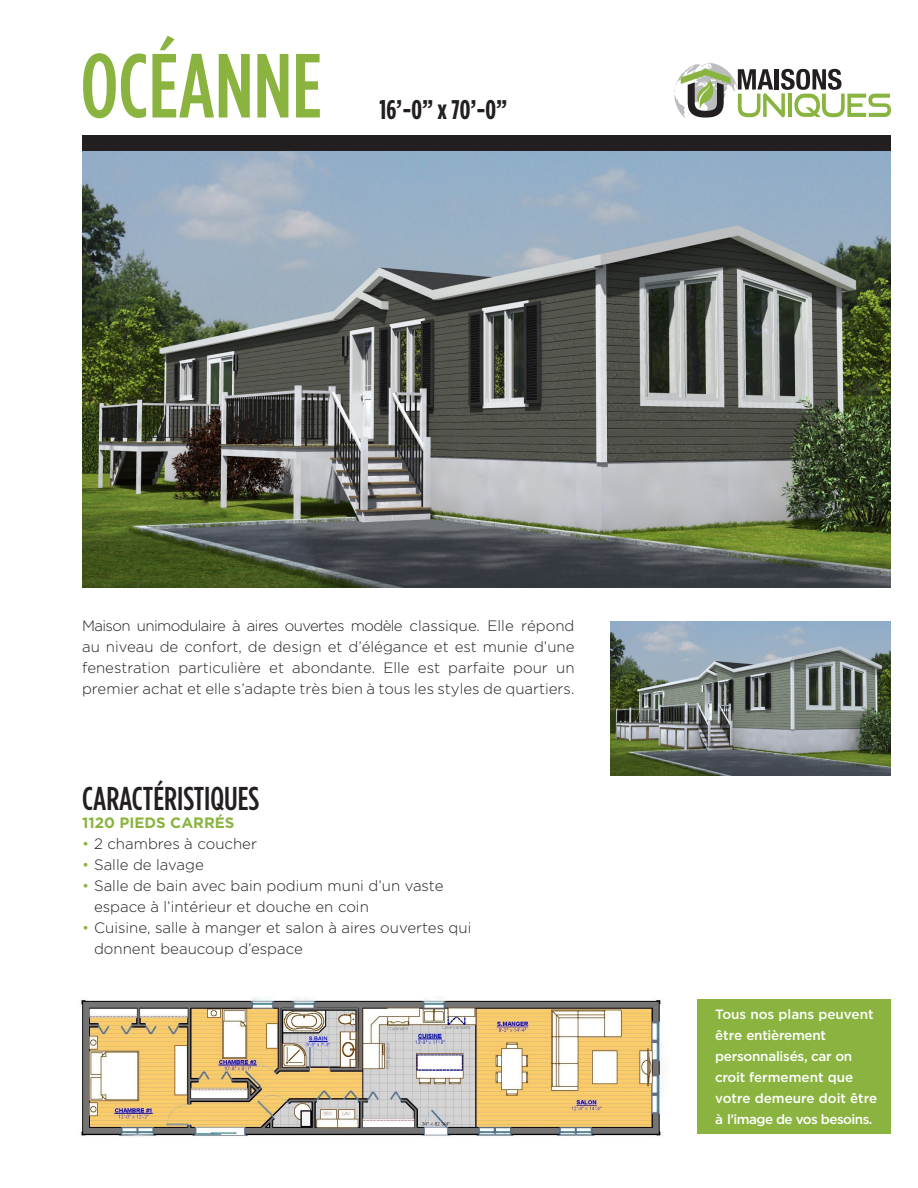
<style>
.page{position:relative;width:918px;height:1188px;background:#fff}
.page>*{position:absolute;margin:0;border:0;box-sizing:border-box;transform-origin:0 0}
.MODELE_MAISON{font:500 90.75px "Gotham Condensed";color:#8ab43f}
.CARACTÉRISTIQUE{font:500 33px "Gotham Condensed";color:#231f20}
.DIMENSIONS{font:700 27px "Gotham Condensed";color:#231f20}
.DESCRIPTION{font:300 15px/21px "Gotham";color:#231f20;text-align:justify}
.SUPERFICIE{font:700 15px "Gotham";color:#8ab43f}
.txt_encadré{font:500 13.5px/21px "Gotham";letter-spacing:-.02em;color:#fff}
.s1{color:#8ab43f}
</style>
<div class="page">
<div style="left:82px;top:135px;width:809px;height:16px;background:#231f20"></div>
<svg style="left:674px;top:63px;width:217px;height:56px"></svg>
<img style="left:80px;top:997px;width:582px;height:140px">
<img style="left:611px;top:622px;width:280px;height:153px">
<img style="left:82px;top:151px;width:809px;height:437px">
<div style="left:698px;top:999px;width:193px;height:135px;background:#8ab43f"></div>
<p class="MODELE_MAISON" style="left:81px;top:36px;width:243px">OCÉANNE</p>
<p class="DIMENSIONS" style="left:380px;top:94px;width:129px">16’-0” x 70’-0”</p>
<p class="DESCRIPTION" style="left:82px;top:615px;width:494px">Maison unimodulaire à aires ouvertes modèle classique. Elle répond au niveau de confort, de design et d’élégance et est munie d’une fenestration particulière et abondante. Elle est parfaite pour un premier achat et elle s’adapte très bien à tous les styles de quartiers.</p>
<p class="CARACTÉRISTIQUE" style="left:82px;top:780px;width:179px">CARACTÉRISTIQUES</p>
<p class="SUPERFICIE" style="left:82px;top:814px;width:154px">1120 PIEDS CARRÉS</p>
<p class="DESCRIPTION" style="left:82px;top:833px;width:176px"><span class="s1">•</span> 2 chambres à coucher</p>
<p class="DESCRIPTION" style="left:82px;top:854px;width:123px"><span class="s1">•</span> Salle de lavage</p>
<p class="DESCRIPTION" style="left:82px;top:875px;width:363px"><span class="s1">•</span> Salle de bain avec bain podium muni d’un vaste</p>
<p class="DESCRIPTION" style="left:94px;top:896px;width:276px">espace à l’intérieur et douche en coin</p>
<p class="DESCRIPTION" style="left:82px;top:917px;width:391px"><span class="s1">•</span> Cuisine, salle à manger et salon à aires ouvertes qui</p>
<p class="DESCRIPTION" style="left:94px;top:938px;width:210px">donnent beaucoup d’espace</p>
<p class="txt_encadré" style="left:715px;top:1004px;width:164px">Tous nos plans peuvent être entièrement personnalisés, car on croit fermement que votre demeure doit être à l’image de vos besoins.</p>
</div>
